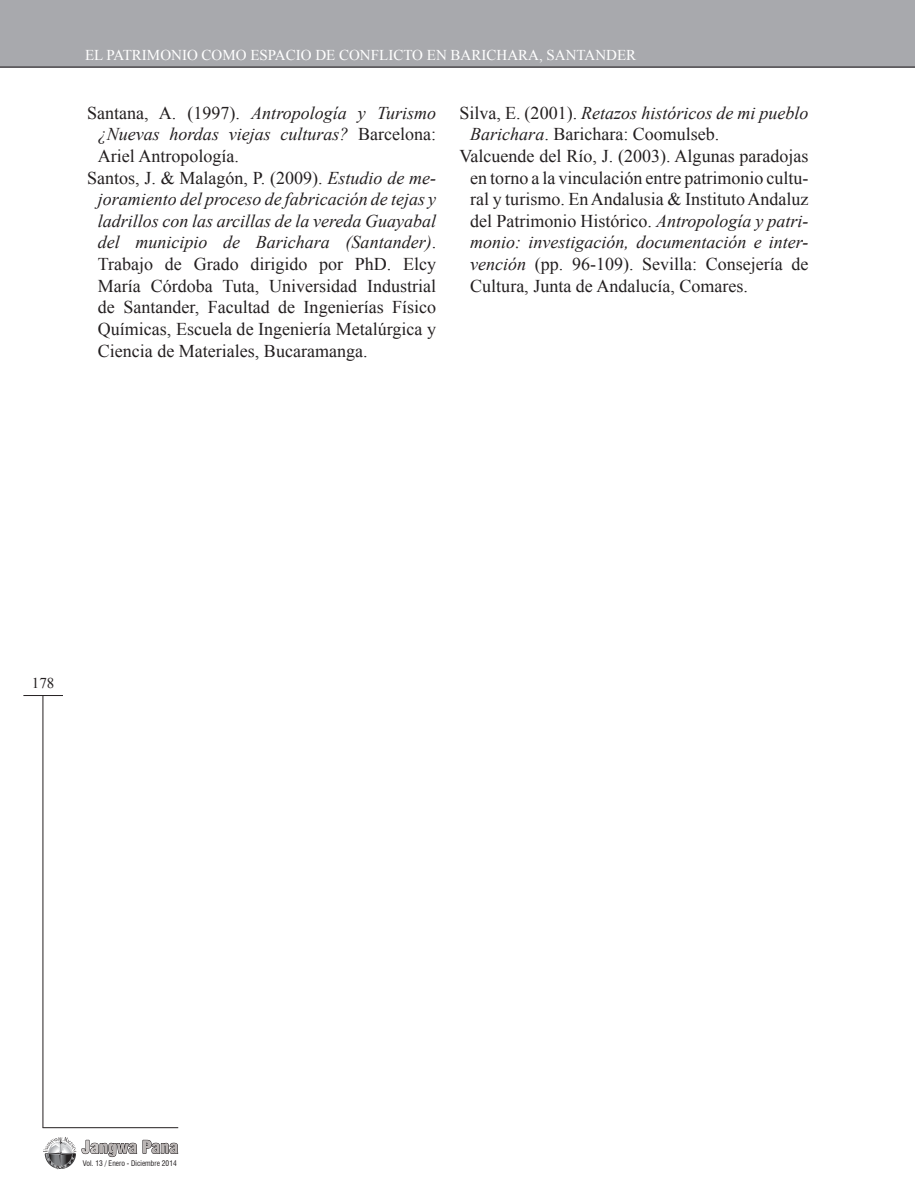
<style>
.page{position:relative;width:915px;height:1191px;background:#fff}
.page>*{position:absolute;margin:0;border:0;box-sizing:border-box;transform-origin:0 0}
.t1{font:18px "Times New Roman";color:#231f20}
.t2{font:italic 18px "Times New Roman";color:#231f20}
.t3{font:15px "Times New Roman";color:#fff}
.t4{font:15px "Times New Roman";color:#231f20}
.t5{font:condensed 7.5px "Swiss 721 BT";color:#231f20}
.s1{font-style:normal}
.s2{font-style:italic}
</style>
<div class="page">
<div style="left:0;top:0;width:914px;height:67px;background:#a8a9ad"></div>
<svg style="left:43px;top:1137px;width:136px;height:32px"></svg>
<hr style="left:43px;top:1127px;width:135px;height:1px;background:#231f20">
<hr style="left:0;top:67px;width:914px;height:1px;background:#231f20">
<hr style="left:43px;top:695px;width:1px;height:432px;background:#231f20">
<hr style="left:23px;top:695px;width:40px;height:1px;background:#231f20">
<p class="t3" style="left:85px;top:45px;width:552px">EL PATRIMONIO COMO ESPACIO DE CONFLICTO EN BARICHARA, SANTANDER</p>
<p class="t2" style="left:87px;top:100px;width:350px"><span class="s1">Santana, A. (1997).</span> Antropología y Turismo</p>
<p class="t2" style="left:98px;top:122px;width:340px">¿Nuevas hordas viejas culturas? <span class="s1">Barcelona:</span></p>
<p class="t1" style="left:98px;top:144px;width:142px">Ariel Antropología.</p>
<p class="t1" style="left:87px;top:165px;width:350px">Santos, J. &amp; Malagón, P. (2009). <span class="s2">Estudio de me-</span></p>
<p class="t2" style="left:98px;top:187px;width:340px">joramiento del proceso de fabricación de tejas y</p>
<p class="t2" style="left:98px;top:208px;width:340px">ladrillos con las arcillas de la vereda Guayabal</p>
<p class="t2" style="left:98px;top:230px;width:340px">del municipio de Barichara (Santander)<span class="s1">.</span></p>
<p class="t1" style="left:98px;top:252px;width:340px">Trabajo de Grado dirigido por PhD. Elcy</p>
<p class="t1" style="left:98px;top:273px;width:340px">María Córdoba Tuta, Universidad Industrial</p>
<p class="t1" style="left:98px;top:295px;width:340px">de Santander, Facultad de Ingenierías Físico</p>
<p class="t1" style="left:98px;top:317px;width:340px">Químicas, Escuela de Ingeniería Metalúrgica y</p>
<p class="t1" style="left:98px;top:338px;width:271px">Ciencia de Materiales, Bucaramanga.</p>
<p class="t2" style="left:459px;top:100px;width:350px"><span class="s1">Silva, E. (2001).</span> Retazos históricos de mi pueblo</p>
<p class="t1" style="left:470px;top:122px;width:250px"><span class="s2">Barichara</span>. Barichara: Coomulseb.</p>
<p class="t1" style="left:459px;top:144px;width:350px">Valcuende del Río, J. (2003). Algunas paradojas</p>
<p class="t1" style="left:470px;top:165px;width:340px">en torno a la vinculación entre patrimonio cultu-</p>
<p class="t1" style="left:470px;top:187px;width:340px">ral y turismo. En Andalusia &amp; Instituto Andaluz</p>
<p class="t1" style="left:470px;top:209px;width:340px">del Patrimonio Histórico. <span class="s2">Antropología y patri-</span></p>
<p class="t2" style="left:470px;top:230px;width:340px">monio: investigación, documentación e inter-</p>
<p class="t1" style="left:470px;top:252px;width:340px"><span class="s2">vención</span> (pp. 96-109). Sevilla: Consejería de</p>
<p class="t1" style="left:470px;top:273px;width:279px">Cultura, Junta de Andalucía, Comares.</p>
<p class="t4" style="left:32px;top:673px;width:24px">178</p>
<p class="t5" style="left:83px;top:1158px;width:95px">Vol. 13 / Enero - Diciembre 2014</p>
</div>
